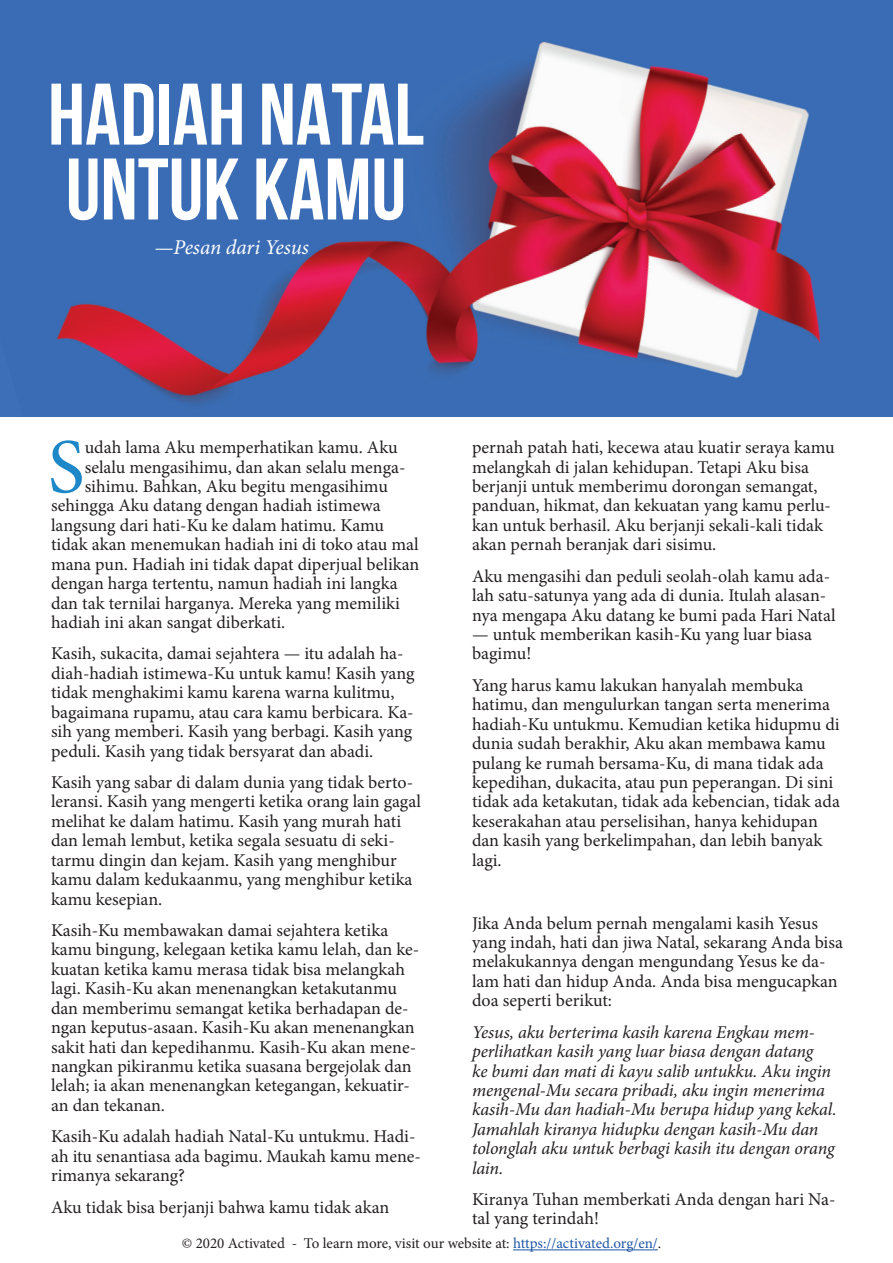
<style>
.page{position:relative;width:893px;height:1263px;background:#fff}
.page>*{position:absolute;margin:0;border:0;box-sizing:border-box;transform-origin:0 0}
.t1{font:700 87px/74.8px "Bebas Neue";color:#fff}
.t2{font:77.7px "Minion Pro";color:#1d87c8}
.t3{font:italic 21px "Minion Pro";letter-spacing:-.01em;color:#fff}
.t4{font:18px/19.4px "Minion Pro";color:#231f20}
.t5{font:italic 18px/19.4px "Minion Pro";letter-spacing:-.01em;color:#231f20}
.t6{font:15px "Minion Pro";letter-spacing:-.005em;color:#231f20}
.s1{color:#1e56a6}
</style>
<div class="page">
<img style="left:0;top:0;width:893px;height:417px">
<hr style="left:513px;top:1249px;width:145px;height:1px;background:#1e56a6">
<h1 class="t1" style="left:48px;top:76px;width:378px">HADIAH NATAL<br>UNTUK KAMU</h1>
<p class="t3" style="left:154px;top:233px;width:156px">—Pesan dari Yesus</p>
<h2 class="t2" style="left:48px;top:415px;width:38px">S</h2>
<p class="t4" style="left:85px;top:438px;width:314px">udah lama Aku memperhatikan kamu. Aku</p>
<p class="t4" style="left:85px;top:457px;width:322px">selalu mengasihimu, dan akan selalu menga-</p>
<p class="t4" style="left:85px;top:477px;width:305px">sihimu. Bahkan, Aku begitu mengasihimu</p>
<p class="t4" style="left:51px;top:496px;width:331px">sehingga Aku datang dengan hadiah istimewa</p>
<p class="t4" style="left:51px;top:516px;width:334px">langsung dari hati-Ku ke dalam hatimu. Kamu</p>
<p class="t4" style="left:51px;top:535px;width:369px">tidak akan menemukan hadiah ini di toko atau mal</p>
<p class="t4" style="left:51px;top:554px;width:370px">mana pun. Hadiah ini tidak dapat diperjual belikan</p>
<p class="t4" style="left:51px;top:574px;width:348px">dengan harga tertentu, namun hadiah ini langka</p>
<p class="t4" style="left:51px;top:593px;width:351px">dan tak ternilai harganya. Mereka yang memiliki</p>
<p class="t4" style="left:51px;top:613px;width:236px">hadiah ini akan sangat diberkati.</p>
<p class="t4" style="left:51px;top:644px;width:365px">Kasih, sukacita, damai sejahtera — itu adalah ha&shy;diah-hadiah istimewa-Ku untuk kamu! Kasih yang tidak menghakimi kamu karena warna kulitmu, bagaimana rupamu, atau cara kamu berbicara. Ka&shy;sih yang memberi. Kasih yang berbagi. Kasih yang peduli. Kasih yang tidak bersyarat dan abadi.</p>
<p class="t4" style="left:51px;top:773px;width:371px">Kasih yang sabar di dalam dunia yang tidak berto&shy;leransi. Kasih yang mengerti ketika orang lain gagal melihat ke dalam hatimu. Kasih yang murah hati dan lemah lembut, ketika segala sesuatu di seki&shy;tarmu dingin dan kejam. Kasih yang menghibur kamu dalam kedukaanmu, yang menghibur ketika kamu kesepian.</p>
<p class="t4" style="left:51px;top:921px;width:370px">Kasih-Ku membawakan damai sejahtera ketika kamu bingung, kelegaan ketika kamu lelah, dan ke&shy;kuatan ketika kamu merasa tidak bisa melangkah lagi. Kasih-Ku akan menenangkan ketakutanmu dan memberimu semangat ketika berhadapan de&shy;ngan keputus-asaan. Kasih-Ku akan menenangkan sakit hati dan kepedihanmu. Kasih-Ku akan mene&shy;nangkan pikiranmu ketika suasana bergejolak dan lelah; ia akan menenangkan ketegangan, kekuatir&shy;an dan tekanan.</p>
<p class="t4" style="left:51px;top:1127px;width:371px">Kasih-Ku adalah hadiah Natal-Ku untukmu. Hadi&shy;ah itu senantiasa ada bagimu. Maukah kamu mene&shy;rimanya sekarang?</p>
<p class="t4" style="left:51px;top:1197px;width:340px">Aku tidak bisa berjanji bahwa kamu tidak akan</p>
<p class="t4" style="left:472px;top:438px;width:364px">pernah patah hati, kecewa atau kuatir seraya kamu melangkah di jalan kehidupan. Tetapi Aku bisa berjanji untuk memberimu dorongan semangat, panduan, hikmat, dan kekuatan yang kamu perlu&shy;kan untuk berhasil. Aku berjanji sekali-kali tidak akan pernah beranjak dari sisimu.</p>
<p class="t4" style="left:472px;top:566px;width:365px">Aku mengasihi dan peduli seolah-olah kamu ada&shy;lah satu-satunya yang ada di dunia. Itulah alasan&shy;nya mengapa Aku datang ke bumi pada Hari Natal</p>
<p class="t4" style="left:472px;top:625px;width:342px">— untuk memberikan kasih-Ku yang luar biasa bagimu!</p>
<p class="t4" style="left:472px;top:675px;width:369px">Yang harus kamu lakukan hanyalah membuka hatimu, dan mengulurkan tangan serta menerima hadiah-Ku untukmu. Kemudian ketika hidupmu di dunia sudah berakhir, Aku akan membawa kamu pulang ke rumah bersama-Ku, di mana tidak ada kepedihan, dukacita, atau pun peperangan. Di sini tidak ada ketakutan, tidak ada kebencian, tidak ada keserakahan atau perselisihan, hanya kehidupan dan kasih yang berkelimpahan, dan lebih banyak lagi.</p>
<p class="t4" style="left:472px;top:913px;width:372px">Jika Anda belum pernah mengalami kasih Yesus yang indah, hati dan jiwa Natal, sekarang Anda bisa melakukannya dengan mengundang Yesus ke da&shy;lam hati dan hidup Anda. Anda bisa mengucapkan doa seperti berikut:</p>
<p class="t5" style="left:472px;top:1022px;width:366px">Yesus, aku berterima kasih karena Engkau mem&shy;perlihatkan kasih yang luar biasa dengan datang<br>ke bumi dan mati di kayu salib untukku. Aku ingin mengenal-Mu secara pribadi, aku ingin menerima kasih-Mu dan hadiah-Mu berupa hidup yang kekal.<br>Jamahlah kiranya hidupku dengan kasih-Mu dan tolonglah aku untuk berbagi kasih itu dengan orang lain.</p>
<p class="t4" style="left:472px;top:1190px;width:365px">Kiranya Tuhan memberkati Anda dengan hari Na&shy;tal yang terindah!</p>
<p class="t6" style="left:182px;top:1233px;width:481px">© 2020 Activated - To learn more, visit our website at: <span class="s1">https://activated.org/en/</span>.</p>
</div>
